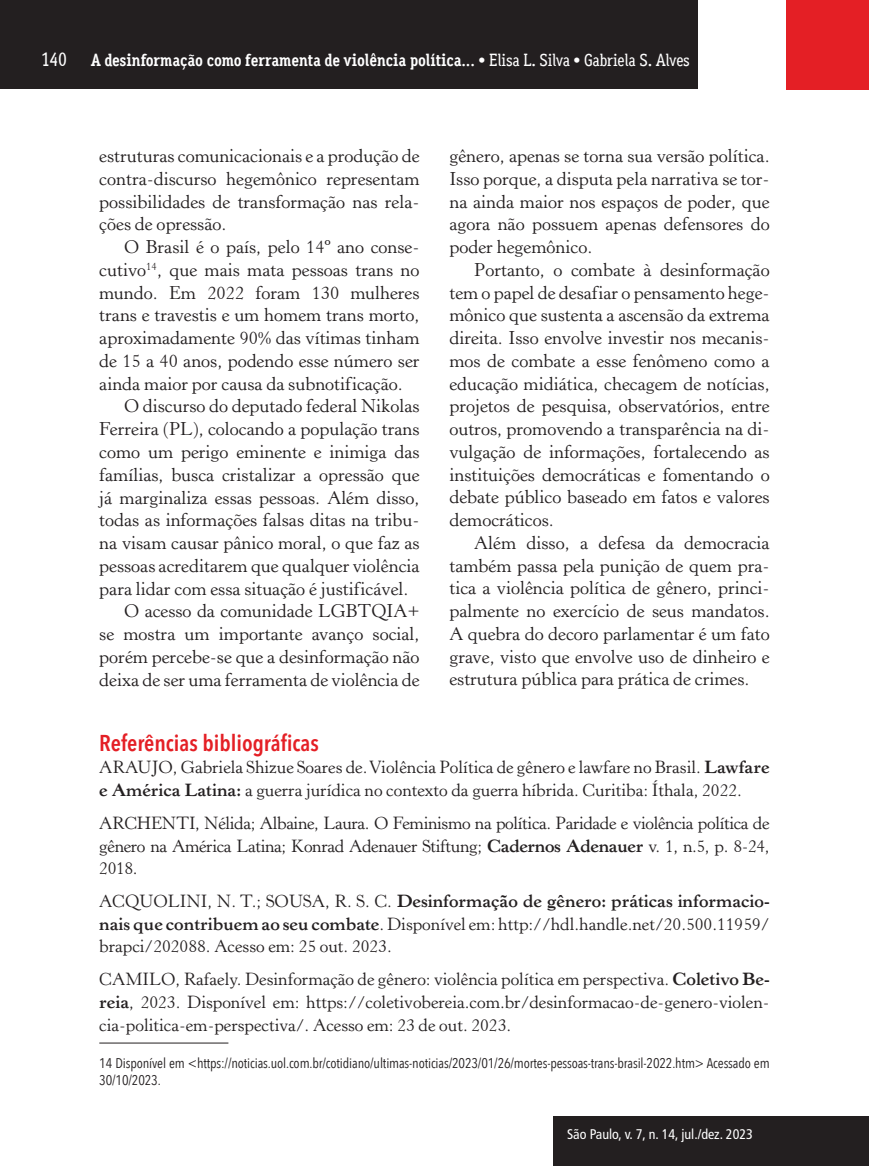
<style>
.page{position:relative;width:869px;height:1166px;background:#fff}
.page>*{position:absolute;margin:0;border:0;box-sizing:border-box;transform-origin:0 0}
.t1{font:600 condensed 22.75px "Avenir Next LT Pro";color:#e41f25}
.t2{font:18.38px/22.8px "Horley Old Style";color:#231f20;text-align:justify}
.t3{font:17.5px/22.8px "Horley Old Style";color:#231f20;text-align:justify}
.t4{font:700 17.5px "Aaux Office";letter-spacing:-.01em;color:#fff}
.t5{font:14px/16.8px "Avenir Next Condensed";letter-spacing:-.01em;color:#231f20}
.t6{font:condensed 14px "Frutiger LT Std";color:#fff}
.s1{font-weight:500;font-size:19.25px}
.s2{font-weight:500}
.s3{font-weight:700}
</style>
<div class="page">
<div style="left:785px;top:0;width:83px;height:90px;background:#e41f25"></div>
<div style="left:0;top:0;width:697px;height:89px;background:#231f20"></div>
<div style="left:553px;top:1116px;width:314px;height:50px;background:#231f20"></div>
<hr style="left:99px;top:1042px;width:129px;height:1px;background:#231f20">
<p class="t4" style="left:42px;top:49px;width:649px"><span class="s1">140</span> A desinformação como ferramenta de violência política... <span class="s2">• Elisa L. Silva • Gabriela S. Alves</span></p>
<p class="t2" style="left:99px;top:145px;width:321px">estruturas comunicacionais e a produção de contra-discurso hegemônico representam possibilidades de transformação nas rela&shy;ções de opressão.</p>
<p class="t2" style="left:124px;top:236px;width:297px">O Brasil é o país, pelo 14º ano conse-</p>
<p class="t2" style="left:99px;top:259px;width:321px">cutivo<sup>14</sup>, que mais mata pessoas trans no</p>
<p class="t2" style="left:99px;top:282px;width:321px">mundo. Em 2022 foram 130 mulheres</p>
<p class="t2" style="left:99px;top:304px;width:321px">trans e travestis e um homem trans morto,</p>
<p class="t2" style="left:99px;top:327px;width:321px">aproximadamente 90% das vítimas tinham</p>
<p class="t2" style="left:99px;top:350px;width:321px">de 15 a 40 anos, podendo esse número ser</p>
<p class="t2" style="left:99px;top:373px;width:305px">ainda maior por causa da subnotificação.</p>
<p class="t2" style="left:124px;top:395px;width:297px">O discurso do deputado federal Nikolas</p>
<p class="t2" style="left:99px;top:418px;width:321px">Ferreira (PL), colocando a população trans</p>
<p class="t2" style="left:99px;top:441px;width:321px">como um perigo eminente e inimiga das</p>
<p class="t2" style="left:99px;top:464px;width:321px">famílias, busca cristalizar a opressão que</p>
<p class="t2" style="left:99px;top:486px;width:321px">já marginaliza essas pessoas. Além disso,</p>
<p class="t2" style="left:99px;top:509px;width:321px">todas as informações falsas ditas na tribu-</p>
<p class="t2" style="left:99px;top:532px;width:321px">na visam causar pânico moral, o que faz as</p>
<p class="t2" style="left:99px;top:555px;width:321px">pessoas acreditarem que qualquer violência</p>
<p class="t2" style="left:99px;top:577px;width:310px">para lidar com essa situação é justificável.</p>
<p class="t2" style="left:124px;top:600px;width:297px">O acesso da comunidade LGBTQIA+</p>
<p class="t2" style="left:99px;top:623px;width:321px">se mostra um importante avanço social,</p>
<p class="t2" style="left:99px;top:646px;width:321px">porém percebe-se que a desinformação não</p>
<p class="t2" style="left:99px;top:668px;width:321px">deixa de ser uma ferramenta de violência de</p>
<p class="t2" style="left:449px;top:145px;width:321px">gênero, apenas se torna sua versão política.<br>Isso porque, a disputa pela narrativa se tor&shy;na ainda maior nos espaços de poder, que agora não possuem apenas defensores do poder hegemônico.</p>
<p class="t2" style="left:449px;top:259px;width:321px;text-indent:25px">Portanto, o combate à desinformação tem o papel de desafiar o pensamento hege&shy;mônico que sustenta a ascensão da extrema direita. Isso envolve investir nos mecanis&shy;mos de combate a esse fenômeno como a educação midiática, checagem de notícias, projetos de pesquisa, observatórios, entre outros, promovendo a transparência na di&shy;vulgação de informações, fortalecendo as instituições democráticas e fomentando o debate público baseado em fatos e valores democráticos.</p>
<p class="t2" style="left:449px;top:532px;width:321px;text-indent:25px">Além disso, a defesa da democracia também passa pela punição de quem pra&shy;tica a violência política de gênero, princi&shy;palmente no exercício de seus mandatos.<br>A quebra do decoro parlamentar é um fato grave, visto que envolve uso de dinheiro e estrutura pública para prática de crimes.</p>
<p class="t1" style="left:99px;top:729px;width:221px">Referências bibliográficas</p>
<p class="t3" style="left:99px;top:756px;width:671px">ARAUJO, Gabriela Shizue Soares de. Violência Política de gênero e lawfare no Brasil. <span class="s3">Lawfare e América Latina:</span> a guerra jurídica no contexto da guerra híbrida. Curitiba: Íthala, 2022.</p>
<p class="t3" style="left:99px;top:812px;width:671px">ARCHENTI, Nélida; Albaine, Laura. O Feminismo na política. Paridade e violência política de gênero na América Latina; Konrad Adenauer Stiftung; <span class="s3">Cadernos Adenauer</span> v. 1, n.5, p. 8-24, 2018.</p>
<p class="t3" style="left:99px;top:890px;width:671px">ACQUOLINI, N. T.; SOUSA, R. S. C. <span class="s3">Desinformação de gênero: práticas informacio&shy;nais que contribuem ao seu combate</span>. Disponível em: http://hdl.handle.net/20.500.11959/ brapci/202088. Acesso em: 25 out. 2023.</p>
<p class="t3" style="left:99px;top:968px;width:671px">CAMILO, Rafaely. Desinformação de gênero: violência política em perspectiva. <span class="s3">Coletivo Be&shy;reia</span>, 2023. Disponível em: https://coletivobereia.com.br/desinformacao-de-genero-violen&shy;cia-politica-em-perspectiva/. Acesso em: 23 de out. 2023.</p>
<p class="t5" style="left:99px;top:1054px;width:671px">14 Disponível em &lt;https://noticias.uol.com.br/cotidiano/ultimas-noticias/2023/01/26/mortes-pessoas-trans-brasil-2022.htm&gt; Acessado em<br>30/10/2023.</p>
<p class="t6" style="left:567px;top:1126px;width:187px">São Paulo, v. 7, n. 14, jul./dez. 2023</p>
</div>
